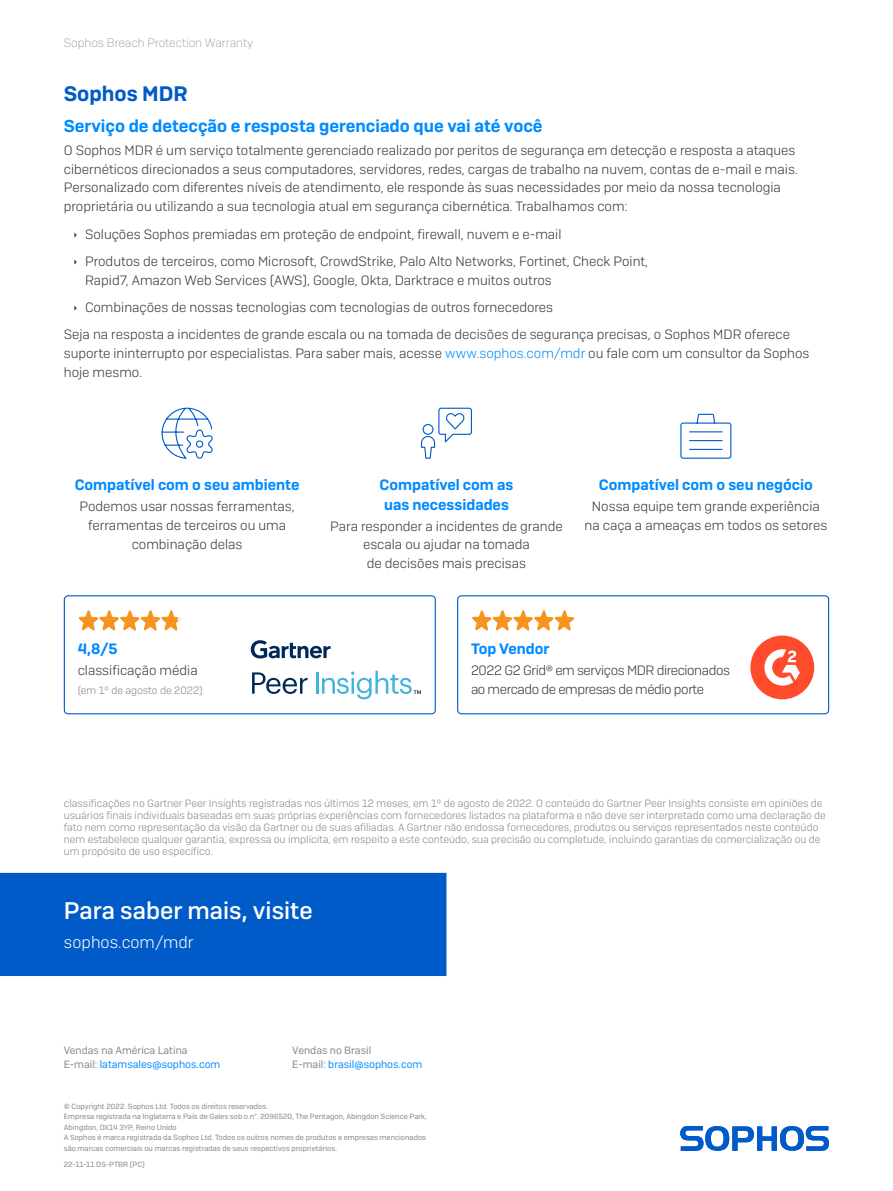
<style>
.page{position:relative;width:893px;height:1191px;background:#fff}
.page>*{position:absolute;margin:0;border:0;box-sizing:border-box;transform-origin:0 0}
.t1{font:500 24px "Sophos Sans";color:#fff}
.t2{font:600 21px "Sophos Sans";color:#005bc8}
.t3{font:600 17.25px "Sophos Sans";color:#008bff}
.t4{font:300 16.5px "Sophos Sans";color:#fff}
.t5{font:600 15px/19.5px "Sophos Sans";color:#008bff}
.t6{font:300 13.5px/18.8px "Sophos Sans";color:#363738}
.t7{font:300 13.5px/18.8px "Sophos Sans";letter-spacing:-.03em;color:#363738}
.t8{font:200 12px "Sophos Sans";color:#83868b}
.t9{font:300 10.5px/12px "Sophos Sans";color:#83868b}
.t10{font:10.5px/13.5px "Sophos Sans";color:#83868b}
.t11{font:7.5px/10.5px "Sophos Sans";color:#83868b}
.s1{color:#008bff}
</style>
<div class="page">
<svg style="left:680px;top:1126px;width:149px;height:24px"></svg>
<div style="left:0;top:873px;width:446px;height:103px;background:#005bc8"></div>
<svg style="left:680px;top:413px;width:52px;height:46px"></svg>
<svg style="left:421px;top:407px;width:51px;height:52px"></svg>
<svg style="left:161px;top:407px;width:52px;height:52px"></svg>
<div style="left:64px;top:595px;width:372px;height:119px;border:1px solid #005bc8;border-radius:4px"></div>
<svg style="left:79px;top:610px;width:102px;height:21px"></svg>
<svg style="left:252px;top:672px;width:56px;height:22px"></svg>
<hr style="left:316px;top:672px;width:2px;height:21px;background:#40b3e0">
<svg style="left:251px;top:640px;width:80px;height:18px"></svg>
<svg style="left:322px;top:670px;width:99px;height:29px"></svg>
<div style="left:457px;top:595px;width:372px;height:119px;border:1px solid #005bc8;border-radius:4px"></div>
<svg style="left:472px;top:610px;width:102px;height:21px"></svg>
<div style="left:750px;top:635px;width:64px;height:64px;background:#ff4a2b;border-radius:50%"></div>
<svg style="left:764px;top:649px;width:36px;height:36px"></svg>
<p class="t8" style="left:64px;top:36px;width:191px">Sophos Breach Protection Warranty</p>
<h2 class="t2" style="left:64px;top:80px;width:125px">Sophos MDR</h2>
<p class="t3" style="left:64px;top:115px;width:480px">Serviço de detecção e resposta gerenciado que vai até você</p>
<p class="t6" style="left:64px;top:141px;width:735px">O Sophos MDR é um serviço totalmente gerenciado realizado por peritos de segurança em detecção e resposta a ataques cibernéticos direcionados a seus computadores, servidores, redes, cargas de trabalho na nuvem, contas de e-mail e mais.<br>Personalizado com diferentes níveis de atendimento, ele responde às suas necessidades por meio da nossa tecnologia proprietária ou utilizando a sua tecnologia atual em segurança cibernética. Trabalhamos com:</p>
<p class="t6" style="left:85px;top:220px;width:565px;line-height:27.3px">Soluções Sophos premiadas em proteção de endpoint, firewall, nuvem e e-mail<br>Produtos de terceiros, como Microsoft, CrowdStrike, Palo Alto Networks, Fortinet, Check Point,</p>
<p class="t6" style="left:85px;top:270px;width:468px">Rapid7, Amazon Web Services (AWS), Google, Okta, Darktrace e muitos outros</p>
<p class="t6" style="left:85px;top:297px;width:470px">Combinações de nossas tecnologias com tecnologias de outros fornecedores</p>
<p class="t6" style="left:64px;top:325px;width:728px">Seja na resposta a incidentes de grande escala ou na tomada de decisões de segurança precisas, o Sophos MDR oferece</p>
<p class="t6" style="left:64px;top:343px;width:747px">suporte ininterrupto por especialistas. Para saber mais, acesse <span class="s1">www.sophos.com/mdr</span> ou fale com um consultor da Sophos hoje mesmo.</p>
<p class="t5" style="left:75px;top:475px;width:226px">Compatível com o seu ambiente</p>
<p class="t6" style="left:79px;top:497px;width:217px;text-align:center">Podemos usar nossas ferramentas, ferramentas de terceiros ou uma combinação delas</p>
<p class="t5" style="left:78px;top:639px;width:42px">4,8/5</p>
<p class="t6" style="left:78px;top:661px;width:122px">classificação média</p>
<p class="t9" style="left:78px;top:684px;width:127px">(em 1º de agosto de 2022)</p>
<p class="t5" style="left:380px;top:475px;width:135px">Compatível com as uas necessidades</p>
<p class="t6" style="left:330px;top:516px;width:234px;text-align:center">Para responder a incidentes de grande escala ou ajudar na tomada<br>de decisões mais precisas</p>
<p class="t5" style="left:599px;top:475px;width:215px">Compatível com o seu negócio</p>
<p class="t6" style="left:584px;top:497px;width:244px;text-align:center">Nossa equipe tem grande experiência na caça a ameaças em todos os setores</p>
<p class="t5" style="left:471px;top:639px;width:80px">Top Vendor</p>
<p class="t7" style="left:471px;top:661px;width:260px">2022 G2 Grid® em serviços MDR direcionados ao mercado de empresas de médio porte</p>
<p class="t9" style="left:64px;top:797px;width:764px">classificações no Gartner Peer Insights registradas nos últimos 12 meses, em 1º de agosto de 2022. O conteúdo do Gartner Peer Insights consiste em opiniões de usuários finais individuais baseadas em suas próprias experiências com fornecedores listados na plataforma e não deve ser interpretado como uma declaração de fato nem como representação da visão da Gartner ou de suas afiliadas. A Gartner não endossa fornecedores, produtos ou serviços representados neste conteúdo nem estabelece qualquer garantia, expressa ou implícita, em respeito a este conteúdo, sua precisão ou completude, incluindo garantias de comercialização ou de um propósito de uso específico.</p>
<h1 class="t1" style="left:64px;top:895px;width:250px">Para saber mais, visite</h1>
<p class="t4" style="left:64px;top:932px;width:131px">sophos.com/mdr</p>
<p class="t10" style="left:64px;top:1043px;width:158px">Vendas na América Latina<br>E-mail: <span class="s1">latamsales@sophos.com</span></p>
<p class="t10" style="left:292px;top:1043px;width:132px">Vendas no Brasil<br>E-mail: <span class="s1">brasil@sophos.com</span></p>
<p class="t11" style="left:64px;top:1100px;width:365px">© Copyright 2022. Sophos Ltd. Todos os direitos reservados.<br>Empresa registrada na Inglaterra e País de Gales sob o n°. 2096520, The Pentagon, Abingdon Science Park, Abingdon, OX14 3YP, Reino Unido<br>A Sophos é marca registrada da Sophos Ltd. Todos os outros nomes de produtos e empresas mencionados são marcas comerciais ou marcas registradas de seus respectivos proprietários.</p>
<p class="t11" style="left:64px;top:1159px;width:83px">22-11-11 DS-PTBR (PC)</p>
</div>
